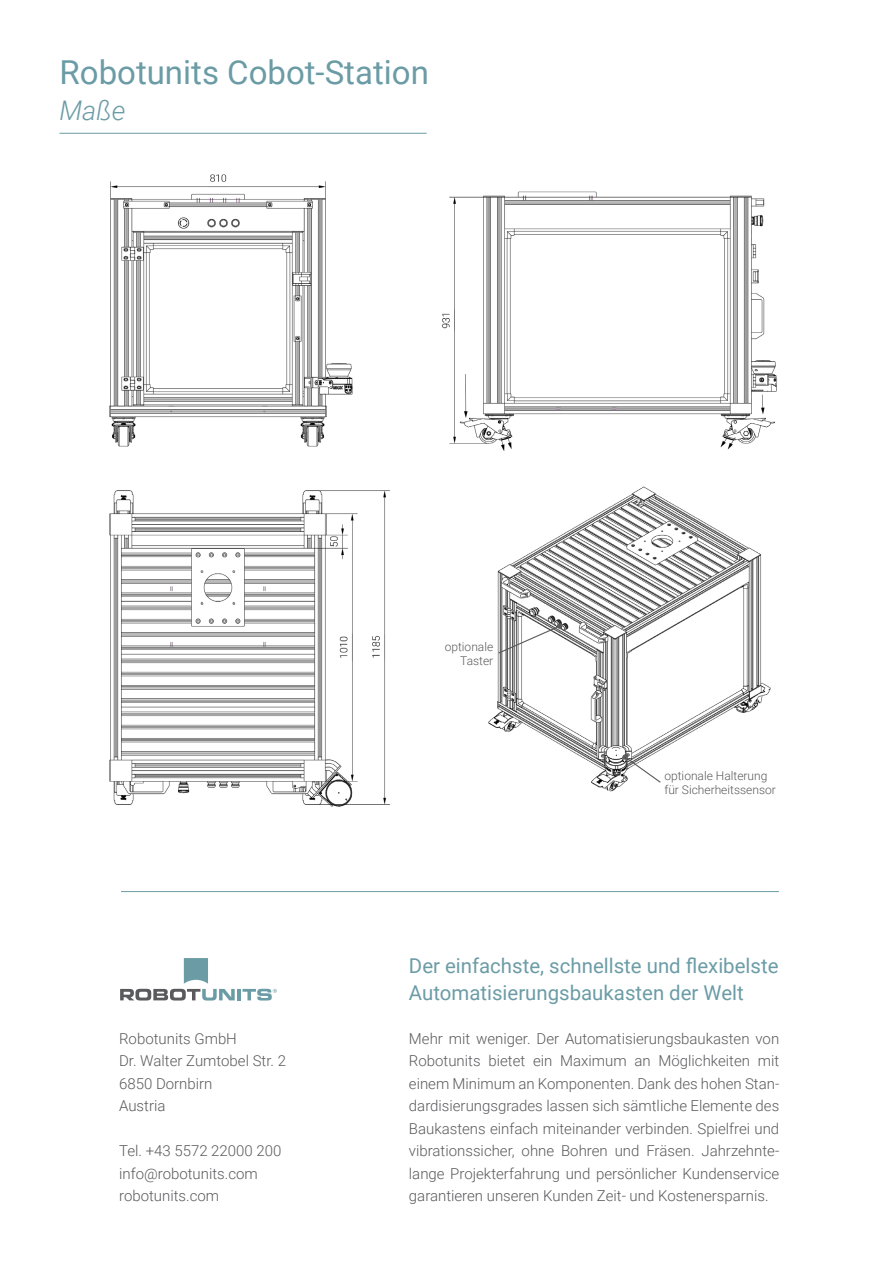
<style>
.page{position:relative;width:893px;height:1263px;background:#fff}
.page>*{position:absolute;margin:0;border:0;box-sizing:border-box;transform-origin:0 0}
.t1{font:33px "Roboto";color:#6b9ca6}
.t2{font:italic 300 27px "Roboto";color:#6b9ca6}
.t3{font:20.4px "Roboto";color:#6b9ca6}
.t4{font:300 15px/22.5px "Roboto";color:#5a5a5d;text-align:justify}
.t5{font:300 12px/14.4px "Roboto";color:#5a5a5d}
</style>
<div class="page">
<img style="left:109px;top:174px;width:244px;height:273px">
<img style="left:109px;top:490px;width:281px;height:317px">
<img style="left:442px;top:191px;width:335px;height:260px">
<img style="left:488px;top:486px;width:283px;height:306px">
<hr style="left:237px;top:989px;width:4px;height:11px;background:#6b9ca6">
<svg style="left:243px;top:989px;width:34px;height:11px"></svg>
<svg style="left:120px;top:958px;width:115px;height:42px"></svg>
<hr style="left:60px;top:133px;width:367px;height:1px;background:#6b9ca6">
<hr style="left:121px;top:891px;width:658px;height:1px;background:#6b9ca6">
<svg style="left:622px;top:754px;width:40px;height:30px"></svg>
<svg style="left:497px;top:623px;width:65px;height:31px"></svg>
<p class="t1" style="left:60px;top:49px;width:371px">Robotunits Cobot-Station</p>
<p class="t2" style="left:60px;top:92px;width:68px">Maße</p>
<p class="t5" style="left:445px;top:639px;width:50px;text-align:right">optionale<br>Taster</p>
<p class="t5" style="left:664px;top:768px;width:113px">optionale Halterung für Sicherheitssensor</p>
<p class="t4" style="left:119px;top:1026px;width:119px">Robotunits GmbH</p>
<p class="t4" style="left:119px;top:1049px;width:168px">Dr. Walter Zumtobel Str. 2</p>
<p class="t4" style="left:119px;top:1071px;width:95px">6850 Dornbirn</p>
<p class="t4" style="left:119px;top:1094px;width:48px">Austria</p>
<p class="t4" style="left:119px;top:1139px;width:164px">Tel. +43 5572 22000 200</p>
<p class="t4" style="left:119px;top:1161px;width:140px">info@robotunits.com</p>
<p class="t4" style="left:119px;top:1184px;width:102px">robotunits.com</p>
<p class="t3" style="left:409px;top:952px;width:371px">Der einfachste, schnellste und flexibelste</p>
<p class="t3" style="left:409px;top:979px;width:336px">Automatisierungsbaukasten der Welt</p>
<p class="t4" style="left:409px;top:1026px;width:372px">Mehr mit weniger. Der Automatisierungsbaukasten von Robotunits bietet ein Maximum an Möglichkeiten mit einem Minimum an Komponenten. Dank des hohen Stan&shy;dardisierungsgrades lassen sich sämtliche Elemente des Baukastens einfach miteinander verbinden. Spielfrei und vibrationssicher, ohne Bohren und Fräsen. Jahrzehnte&shy;lange Projekterfahrung und persönlicher Kundenservice garantieren unseren Kunden Zeit- und Kostenersparnis.</p>
</div>
